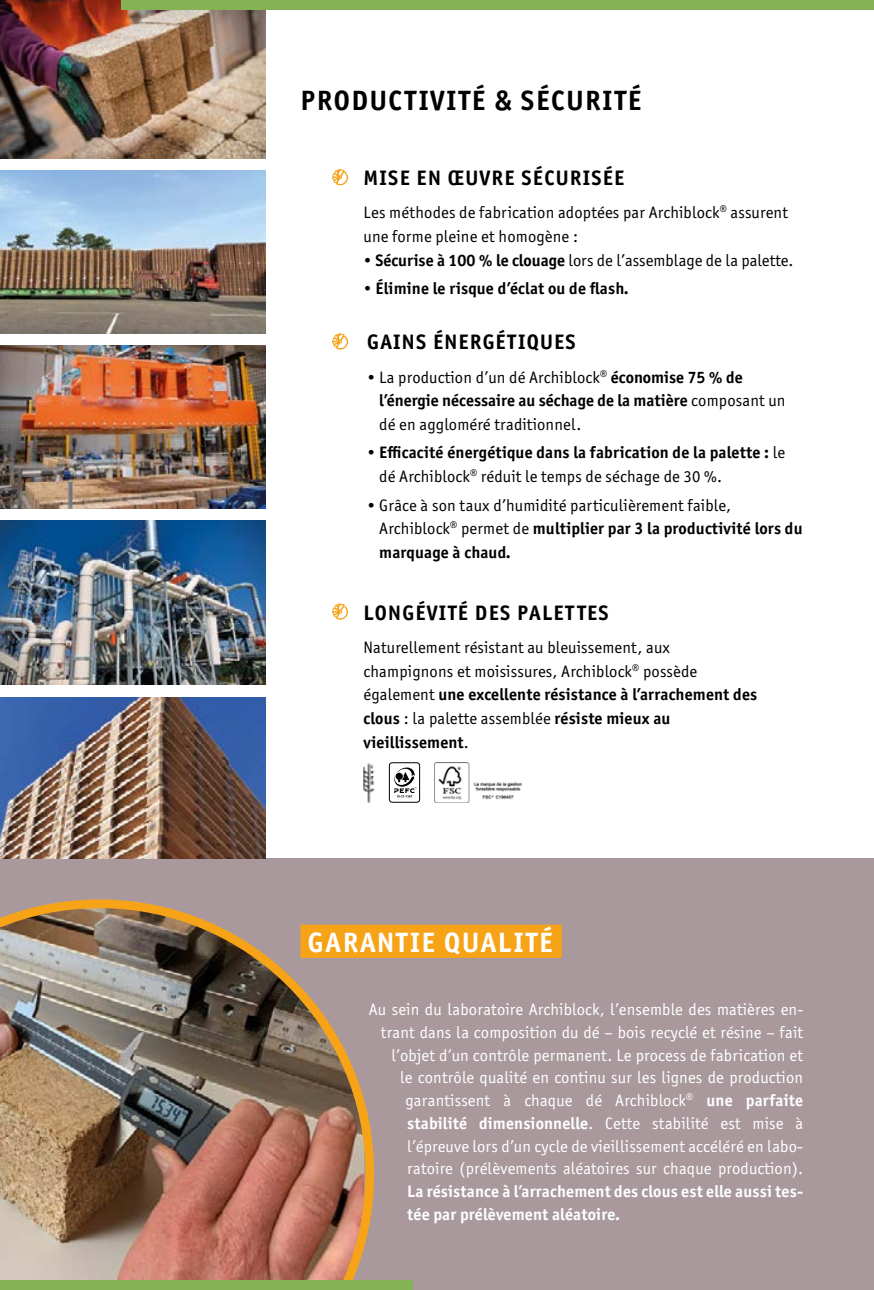
<style>
.page{position:relative;width:874px;height:1290px;background:#fff}
.page>*{position:absolute;margin:0;border:0;box-sizing:border-box;transform-origin:0 0}
.t1{font:700 28px "Officina Sans ITC Pro";letter-spacing:.06em;color:#000}
.t2{font:700 28px "Officina Sans ITC Pro";letter-spacing:.06em;color:#fff}
.t3{font:700 21px "Officina Sans ITC Pro";letter-spacing:.06em;color:#000}
.t4{font:16.62px/23.6px "Officina Sans ITC Pro";letter-spacing:.01em;color:#000}
.t5{font:16.62px/22.8px "Officina Sans ITC Pro";letter-spacing:.01em;color:#fff;text-align:right}
.t6{font:700 16.62px/23.6px "Officina Sans ITC Pro";letter-spacing:.01em;color:#000}
.t7{font:700 16.62px/22.8px "Officina Sans ITC Pro";letter-spacing:.01em;color:#fff}
.s1{font-weight:700}
.s2{font-weight:400}
</style>
<div class="page">
<hr style="left:0;top:0;width:1px;height:197px;background:#86b256">
<div style="left:0;top:858px;width:873px;height:432px;background:#a9999c"></div>
<div style="left:300px;top:925px;width:261px;height:33px;background:#f7a318"></div>
<img style="left:0;top:899px;width:374px;height:381px">
<img style="left:0;top:0;width:265px;height:159px">
<img style="left:0;top:170px;width:265px;height:164px">
<img style="left:0;top:345px;width:265px;height:164px">
<img style="left:0;top:520px;width:265px;height:164px">
<img style="left:0;top:697px;width:265px;height:161px">
<div style="left:0;top:1280px;width:412px;height:10px;background:#86b256"></div>
<div style="left:122px;top:0;width:751px;height:9px;background:#86b256"></div>
<svg style="left:332px;top:169px;width:16px;height:16px"></svg>
<svg style="left:332px;top:333px;width:16px;height:16px"></svg>
<svg style="left:332px;top:603px;width:16px;height:17px"></svg>
<img style="left:363px;top:763px;width:12px;height:39px">
<div style="left:389px;top:762px;width:30px;height:40px;border:1px solid #000;border-radius:3px"></div>
<svg style="left:394px;top:767px;width:22px;height:30px"></svg>
<img style="left:434px;top:762px;width:87px;height:40px">
<h1 class="t1" style="left:300px;top:85px;width:342px">PRODUCTIVITÉ &amp; SÉCURITÉ</h1>
<p class="t3" style="left:363px;top:166px;width:262px">MISE EN ŒUVRE SÉCURISÉE</p>
<p class="t4" style="left:363px;top:202px;width:425px">Les méthodes de fabrication adoptées par Archiblock® assurent une forme pleine et homogène :</p>
<p class="t4" style="left:363px;top:249px;width:431px">• <span class="s1">Sécurise à 100 % le clouage</span> lors de l’assemblage de la palette.</p>
<p class="t6" style="left:363px;top:277px;width:267px"><span class="s2">•</span> Élimine le risque d’éclat ou de flash.</p>
<p class="t3" style="left:367px;top:330px;width:210px">GAINS ÉNERGÉTIQUES</p>
<p class="t4" style="left:379px;top:366px;width:407px;text-indent:-12px">• La production d’un dé Archiblock® <span class="s1">économise 75 % de l’énergie nécessaire au séchage de la matière</span> composant un dé en aggloméré traditionnel.</p>
<p class="t6" style="left:379px;top:441px;width:407px;text-indent:-12px"><span class="s2">•</span> Efficacité énergétique dans la fabrication de la palette : <span class="s2">le dé Archiblock® réduit le temps de séchage de 30 %.</span></p>
<p class="t4" style="left:379px;top:494px;width:424px;text-indent:-12px">• Grâce à son taux d’humidité particulièrement faible,<br>Archiblock® permet de <span class="s1">multiplier par 3 la productivité lors du marquage à chaud.</span></p>
<p class="t3" style="left:363px;top:600px;width:246px">LONGÉVITÉ DES PALETTES</p>
<p class="t4" style="left:363px;top:637px;width:395px">Naturellement résistant au bleuissement, aux champignons et moisissures, Archiblock® possède également <span class="s1">une excellente résistance à l’arrachement des clous</span> : la palette assemblée <span class="s1">résiste mieux au vieillissement</span>.</p>
<h1 class="t2" style="left:308px;top:926px;width:246px">GARANTIE QUALITÉ</h1>
<p class="t5" style="left:368px;top:999px;width:436px">Au sein du laboratoire Archiblock, l’ensemble des matières en&shy;trant dans la composition du dé – bois recyclé et résine – fait l’objet d’un contrôle permanent. Le process de fabrication et<br>le contrôle qualité en continu sur les lignes de production garantissent à chaque dé Archiblock® <span class="s1">une parfaite stabilité dimensionnelle</span>. Cette stabilité est mise à l’épreuve lors d’un cycle de vieillissement accéléré en labo&shy;ratoire (prélèvements aléatoires sur chaque production).</p>
<p class="t7" style="left:407px;top:1180px;width:397px">La résistance à l’arrachement des clous est elle aussi tes&shy;tée par prélèvement aléatoire.</p>
</div>
